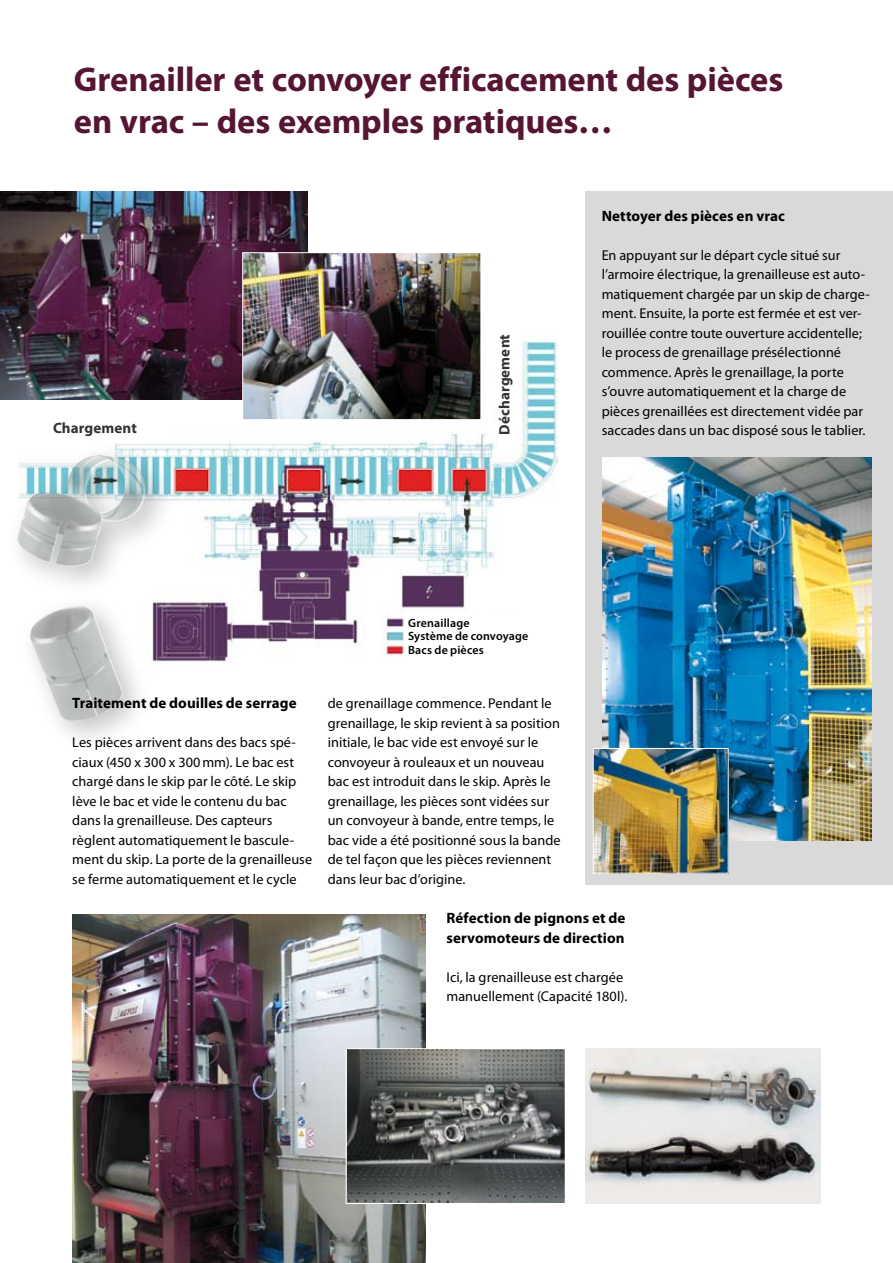
<style>
.page{position:relative;width:893px;height:1263px;background:#fff}
.page>*{position:absolute;margin:0;border:0;box-sizing:border-box;transform-origin:0 0}
.t1{font:700 34.5px/42px "Myriad Pro";letter-spacing:-.005em;color:#551533}
.t2{font:700 15px/19.5px "Myriad Pro";letter-spacing:.005em;color:#000}
.t3{font:700 15px "Myriad Pro";letter-spacing:.005em;color:#333}
.t4{font:14.25px/19.5px "Myriad Pro";letter-spacing:.005em;color:#000}
.t5{font:600 12px/13.5px "Myriad Pro";letter-spacing:.01em;color:#000}
</style>
<div class="page">
<img style="left:157px;top:341px;width:401px;height:321px">
<div style="left:19px;top:422px;width:152px;height:20px;background:#fff"></div>
<div style="left:404px;top:613px;width:146px;height:58px;background:#fff"></div>
<div style="left:498px;top:311px;width:23px;height:136px;background:#fff"></div>
<div style="left:0;top:438px;width:179px;height:165px;background:#000;opacity:.5"></div>
<img style="left:67px;top:455px;width:80px;height:70px">
<img style="left:17px;top:490px;width:85px;height:77px">
<div style="left:12px;top:587px;width:145px;height:170px;background:#000;opacity:.5"></div>
<img style="left:30px;top:604px;width:93px;height:118px">
<img style="left:0;top:191px;width:308px;height:209px">
<img style="left:242px;top:252px;width:240px;height:168px">
<div style="left:585px;top:191px;width:308px;height:693px;background:#d9d9d9"></div>
<img style="left:72px;top:914px;width:354px;height:349px">
<img style="left:603px;top:458px;width:269px;height:383px">
<img style="left:595px;top:750px;width:132px;height:121px">
<div style="left:593px;top:748px;width:136px;height:125px;border:1px solid #fff"></div>
<svg style="left:345px;top:1048px;width:220px;height:156px;background:#626463"></svg>
<img style="left:585px;top:1049px;width:236px;height:154px">
<h1 class="t1" style="left:74px;top:57px;width:711px">Grenailler et convoyer efficacement des pièces en vrac – des exemples pratiques…</h1>
<p class="t3" style="left:53px;top:418px;width:85px">Chargement</p>
<p class="t3" style="left:495px;top:435px;width:102px;rotate:-90deg">Déchargement</p>
<p class="t2" style="left:602px;top:206px;width:185px">Nettoyer des pièces en vrac</p>
<p class="t4" style="left:602px;top:245px;width:270px">En appuyant sur le départ cycle situé sur l’armoire électrique, la grenailleuse est auto&shy;matiquement chargée par un skip de charge&shy;ment. Ensuite, la porte est fermée et est ver&shy;rouillée contre toute ouverture accidentelle; le process de grenaillage présélectionné commence. Après le grenaillage, la porte s’ouvre automatiquement et la charge de pièces grenaillées est directement vidée par saccades dans un bac disposé sous le tablier.</p>
<p class="t5" style="left:408px;top:616px;width:122px">Grenaillage<br>Système de convoyage<br>Bacs de pièces</p>
<p class="t2" style="left:72px;top:693px;width:226px">Traitement de douilles de serrage</p>
<p class="t4" style="left:72px;top:733px;width:241px">Les pièces arrivent dans des bacs spé&shy;ciaux (450 x 300 x 300mm). Le bac est chargé dans le skip par le côté. Le skip lève le bac et vide le contenu du bac dans la grenailleuse. Des capteurs règlent automatiquement le bascule&shy;ment du skip. La porte de la grenailleuse se ferme automatiquement et le cycle</p>
<p class="t4" style="left:328px;top:694px;width:234px">de grenaillage commence. Pendant le grenaillage, le skip revient à sa position initiale, le bac vide est envoyé sur le convoyeur à rouleaux et un nouveau bac est introduit dans le skip. Après le grenaillage, les pièces sont vidées sur un convoyeur à bande, entre temps, le bac vide a été positionné sous la bande de tel façon que les pièces reviennent dans leur bac d’origine.</p>
<p class="t2" style="left:446px;top:908px;width:180px">Réfection de pignons et de servomoteurs de direction</p>
<p class="t4" style="left:446px;top:967px;width:182px">Ici, la grenailleuse est chargée manuellement (Capacité 180l).</p>
</div>
